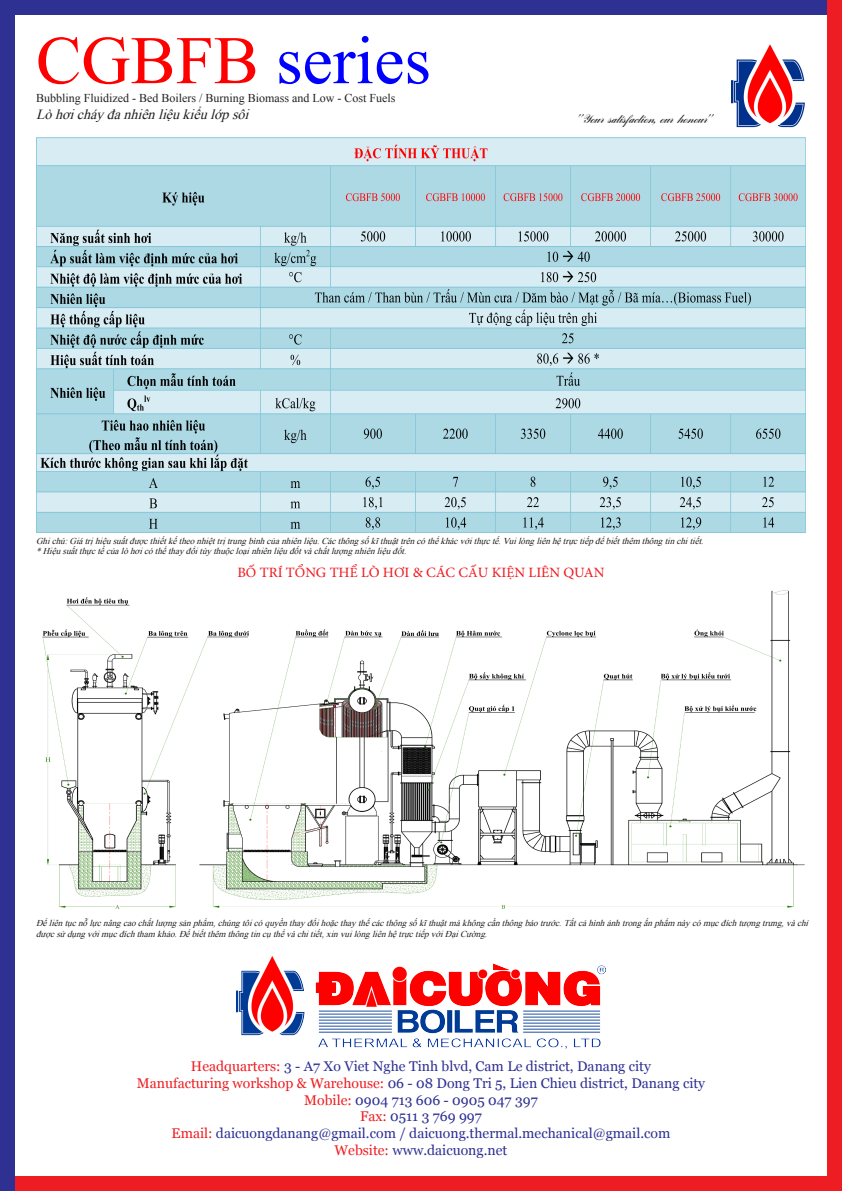
<style>
.page{position:relative;width:842px;height:1191px;background:#fff}
.page>*{position:absolute;margin:0;border:0;box-sizing:border-box;transform-origin:0 0}
.t1{font:68px "Times New Roman";color:#00f}
.t2{font:14px "Georgia";color:#2e3092}
.t3{font:14px "Adobe Hebrew";color:#ee1d23}
.t4{font:italic 14px "Times New Roman";color:#231f20}
.t5{font:12px "Times New Roman";color:#231f20}
.t6{font:italic 12px "VNI Commerce Bold Italic";color:#231f20}
.t7{font:italic 9px "Times New Roman";color:#231f20}
.s1{color:#f00}
.s2{font-family:"Minion Pro"}
.s3{color:#ee1d23}
</style>
<div class="page">
<div style="left:0;top:0;width:842px;height:15px;background:#2e3092"></div>
<div style="left:0;top:0;width:15px;height:1191px;background:#2e3092"></div>
<img style="left:36px;top:137px;width:770px;height:395px">
<img style="left:731px;top:44px;width:74px;height:84px">
<img style="left:236px;top:956px;width:370px;height:92px">
<div style="left:15px;top:1176px;width:827px;height:15px;background:#ee1d23"></div>
<div style="left:827px;top:0;width:15px;height:1191px;background:#ee1d23"></div>
<img style="left:42px;top:590px;width:763px;height:319px">
<p class="t1" style="left:36px;top:15px;width:396px"><span class="s1">CGBFB</span> series</p>
<p class="t5" style="left:36px;top:90px;width:361px">Bubbling Fluidized - Bed Boilers / Burning Biomass and Low - Cost Fuels</p>
<p class="t4" style="left:36px;top:105px;width:219px">Lò hơi cháy đa nhiên liệu kiểu lớp sôi</p>
<p class="t6" style="left:577px;top:110px;width:11px">"</p>
<p class="t6" style="left:707px;top:110px;width:11px">"</p>
<p class="t6" style="left:582px;top:110px;width:78px">Your satisfaction</p>
<p class="t6" style="left:654px;top:110px;width:59px">, our honour</p>
<p class="t7" style="left:65px;top:534px;width:257px">: Giá trị hiệu suất được thiết kế theo nhiệt trị trung bình của nhiên liệu</p>
<p class="t7" style="left:317px;top:534px;width:186px">. Các thông số kĩ thuật trên có thể khác với thực tế</p>
<p class="t7" style="left:498px;top:534px;width:207px">. Vui lòng liên hệ trực tiếp để biết thêm thông tin chi tiết</p>
<p class="t7" style="left:36px;top:534px;width:33px">Ghi chú</p>
<p class="t7" style="left:701px;top:534px;width:7px">.</p>
<p class="t7" style="left:36px;top:545px;width:373px">* Hiệu suất thực tế của lò hơi có thể thay đổi tùy thuộc loại nhiên liệu đốt và chất lượng nhiên liệu đốt</p>
<p class="t7" style="left:404px;top:545px;width:7px">.</p>
<p class="t3" style="left:237px;top:564px;width:369px">B<span class="s2">Ố</span> TRÍ T<span class="s2">Ổ</span>NG TH<span class="s2">Ể</span> LÒ H<span class="s2">Ơ</span>I &amp; CÁC C<span class="s2">Ấ</span>U KI<span class="s2">Ệ</span>N LIÊN QUAN</p>
<p class="t7" style="left:36px;top:917px;width:182px">Để liên tục nỗ lực nâng cao chất lượng sản phẩm</p>
<p class="t7" style="left:213px;top:917px;width:351px">, chúng tôi có quyền thay đổi hoặc thay thế các thông số kĩ thuật mà không cần thông báo trước</p>
<p class="t7" style="left:559px;top:917px;width:227px">. Tất cả hình ảnh trong ấn phẩm này có mục đích tượng trưng</p>
<p class="t7" style="left:782px;top:917px;width:31px">, và chỉ</p>
<p class="t7" style="left:175px;top:927px;width:152px">. Để biết thêm thông tin cụ thể và chi tiết</p>
<p class="t7" style="left:322px;top:927px;width:168px">, xin vui lòng liên hệ trực tiếp với Đại Cường</p>
<p class="t7" style="left:36px;top:927px;width:143px">được sử dụng với mục đích tham khảo</p>
<p class="t7" style="left:485px;top:927px;width:7px">.</p>
<p class="t2" style="left:191px;top:1057px;width:461px"><span class="s3">Headquarters</span> A-3<span class="s3">:</span> 7 Xo Viet Nghe Tinh blvd, Cam Le district, Danang city</p>
<p class="t2" style="left:137px;top:1074px;width:570px"><span class="s3">Manufacturing workshop &amp; Warehouse:</span> 06 - 08 Dong Tri 5, Lien Chieu district, Danang city</p>
<p class="t2" style="left:304px;top:1091px;width:235px"><span class="s3">Mobile:</span> 0904 713 606 - 0905 047 397</p>
<p class="t2" style="left:360px;top:1108px;width:123px"><span class="s3">Fax:</span> 0511 3 769 997</p>
<p class="t2" style="left:172px;top:1124px;width:500px"><span class="s3">Email:</span> daicuongdanang@gmail.com / daicuong.thermal.mechanical@gmail.com</p>
<p class="t2" style="left:335px;top:1141px;width:174px"><span class="s3">Website:</span> www.daicuong.net</p>
</div>
